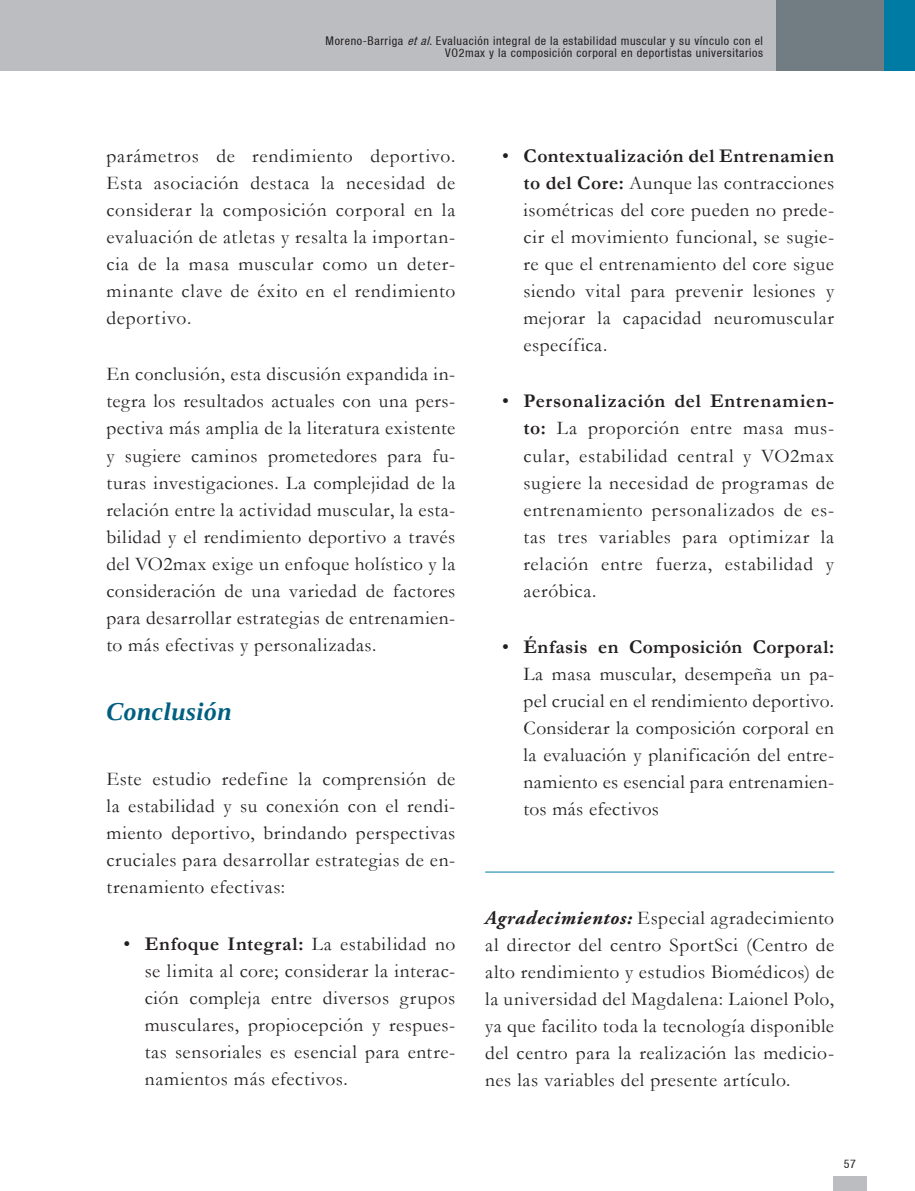
<style>
.page{position:relative;width:915px;height:1191px;background:#fff}
.page>*{position:absolute;margin:0;border:0;box-sizing:border-box;transform-origin:0 0}
.titulo_2do_nivel{font:italic 700 25.5px "Liberation Serif";letter-spacing:.02em;color:#005f80}
.t1{font:19.5px/27px "Garamond";letter-spacing:.03em;color:#231f20;text-align:justify}
.t2{font:condensed 12px/12px "Helvetica 57";letter-spacing:.05em;color:#231f20;text-align:right}
.s1{font-style:italic}
.s2{font-weight:700}
.s3{font-family:"Adobe Garamond Pro";font-weight:700;font-style:italic}
</style>
<div class="page">
<div style="left:0;top:0;width:914px;height:71px;background:#bcbdc0"></div>
<div style="left:776px;top:0;width:138px;height:71px;background:#717d83"></div>
<div style="left:884px;top:0;width:30px;height:71px;background:#007ca4"></div>
<div style="left:832px;top:1175px;width:34px;height:16px;background:#bcbdc0"></div>
<hr style="left:485px;top:871px;width:348px;height:1px;background:#007ca4">
<p class="t2" style="left:325px;top:34px;width:439px">Moreno-Barriga <span class="s1">etal</span>. Evaluación integral de la estabilidad muscular y su vínculo con el<br>VO2max y la composición corporal en deportistas universitarios</p>
<p class="t1" style="left:106px;top:141px;width:350px">parámetros de rendimiento deportivo.<br>Esta asociación destaca la necesidad de considerar la composición corporal en la evaluación de atletas y resalta la importan&shy;cia de la masa muscular como un deter&shy;minante clave de éxito en el rendimiento deportivo.</p>
<p class="t1" style="left:106px;top:360px;width:350px">En conclusión, esta discusión expandida in&shy;tegra los resultados actuales con una pers&shy;pectiva más amplia de la literatura existente y sugiere caminos prometedores para fu&shy;turas investigaciones. La complejidad de la relación entre la actividad muscular, la esta&shy;bilidad y el rendimiento deportivo a través del VO2max exige un enfoque holístico y la consideración de una variedad de factores para desarrollar estrategias de entrenamien&shy;to más efectivas y personalizadas.</p>
<p class="titulo_2do_nivel" style="left:106px;top:695px;width:127px">Conclusión</p>
<p class="t1" style="left:106px;top:765px;width:350px">Este estudio redefine la comprensión de la estabilidad y su conexión con el rendi&shy;miento deportivo, brindando perspectivas cruciales para desarrollar estrategias de en&shy;trenamiento efectivas:</p>
<p class="t1" style="left:145px;top:930px;width:312px;text-indent:-21px">• <span class="s2">Enfoque Integral:</span> La estabilidad no se limita al core; considerar la interac&shy;ción compleja entre diversos grupos musculares, propiocepción y respues&shy;tas sensoriales es esencial para entre&shy;namientos más efectivos.</p>
<p class="t1" style="left:523px;top:141px;width:312px;text-indent:-21px">• <span class="s2">Contextualización del Entrenamien to del Core:</span> Aunque las contracciones isométricas del core pueden no prede&shy;cir el movimiento funcional, se sugie&shy;re que el entrenamiento del core sigue siendo vital para prevenir lesiones y mejorar la capacidad neuromuscular específica.</p>
<p class="t1" style="left:523px;top:387px;width:312px;text-indent:-21px">• <span class="s2">Personalización del Entrenamien&shy;to:</span> La proporción entre masa mus&shy;cular, estabilidad central y VO2max sugiere la necesidad de programas de entrenamiento personalizados de es&shy;tas tres variables para optimizar la relación entre fuerza, estabilidad y aeróbica.</p>
<p class="t1" style="left:523px;top:633px;width:312px;text-indent:-21px">• <span class="s2">Énfasis en Composición Corporal:<br></span>La masa muscular, desempeña un pa&shy;pel crucial en el rendimiento deportivo.<br>Considerar la composición corporal en la evaluación y planificación del entre&shy;namiento es esencial para entrenamien&shy;tos más efectivos</p>
<p class="t1" style="left:485px;top:904px;width:350px"><span class="s3">Agradecimientos:</span> Especial agradecimiento al director del centro SportSci (Centro de alto rendimiento y estudios Biomédicos) de la universidad del Magdalena: Laionel Polo, ya que facilito toda la tecnología disponible del centro para la realización las medicio&shy;nes las variables del presente artículo.</p>
<p class="t2" style="left:843px;top:1157px;width:14px">57</p>
</div>
